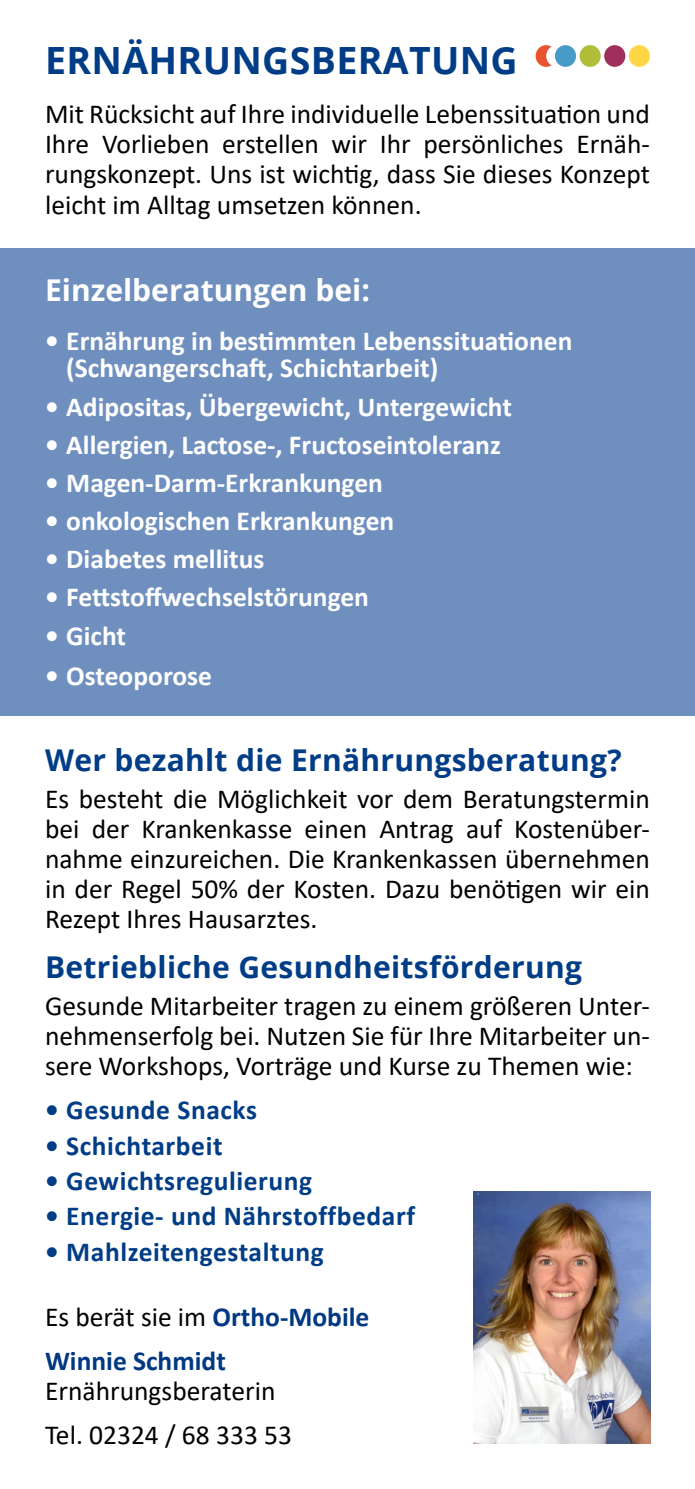
<style>
.page{position:relative;width:695px;height:1489px;background:#fff}
.page>*{position:absolute;margin:0;border:0;box-sizing:border-box;transform-origin:0 0}
.t1{font:700 37.5px "Open Sans";letter-spacing:.01em;color:#003d86}
.t2{font:700 30px "Open Sans";letter-spacing:.01em;color:#003d86}
.t3{font:700 30px "Open Sans";color:#fff}
.t4{font:27.5px/30px "Calibri";color:#000;text-align:justify}
.t5{font:700 27.5px/27.5px "Calibri";color:#fff}
.t6{font:700 27.5px "Calibri";letter-spacing:.02em;color:#003d86}
.t7{font:700 27.5px/44.2px "Calibri";color:#003882}
.s1{font-weight:400;color:#000}
</style>
<div class="page">
<div style="left:0;top:248px;width:694px;height:468px;background:#6f8fbe"></div>
<svg style="left:535px;top:45px;width:16px;height:22px"></svg>
<div style="left:555px;top:45px;width:21px;height:22px;background:#489ac8;border-radius:50%"></div>
<div style="left:579px;top:45px;width:21px;height:22px;background:#b0bd39;border-radius:50%"></div>
<div style="left:604px;top:45px;width:21px;height:22px;background:#a02f5b;border-radius:50%"></div>
<div style="left:628px;top:45px;width:21px;height:22px;background:#ffd744;border-radius:50%"></div>
<img style="left:473px;top:1191px;width:177px;height:252px">
<h1 class="t1" style="left:45px;top:34px;width:474px">ERNÄHRUNGSBERATUNG</h1>
<p class="t4" style="left:45px;top:99px;width:606px">Mit Rücksicht auf Ihre individuelle Lebenssituation und Ihre Vorlieben erstellen wir Ihr persönliches Ernäh&shy;rungskonzept. Uns ist wichtig, dass Sie dieses Konzept leicht im Alltag umsetzen können.</p>
<p class="t3" style="left:45px;top:269px;width:326px">Einzelberatungen bei:</p>
<p class="t5" style="left:66px;top:326px;width:507px;text-indent:-21px">• Ernährung in bestimmten Lebenssituationen (Schwangerschaft, Schichtarbeit)</p>
<p class="t5" style="left:45px;top:392px;width:468px">• Adipositas, Übergewicht, Untergewicht</p>
<p class="t5" style="left:45px;top:430px;width:457px">• Allergien, Lactose-, Fructoseintoleranz</p>
<p class="t5" style="left:45px;top:468px;width:339px">• Magen-Darm-Erkrankungen</p>
<p class="t5" style="left:45px;top:506px;width:350px">• onkologischen Erkrankungen</p>
<p class="t5" style="left:45px;top:545px;width:221px">• Diabetes mellitus</p>
<p class="t5" style="left:45px;top:583px;width:325px">• Fettstoffwechselstörungen</p>
<p class="t5" style="left:45px;top:621px;width:83px">• Gicht</p>
<p class="t5" style="left:45px;top:662px;width:168px">• Osteoporose</p>
<p class="t2" style="left:45px;top:738px;width:578px">Wer bezahlt die Ernährungsberatung?</p>
<p class="t4" style="left:45px;top:783px;width:606px">Es besteht die Möglichkeit vor dem Beratungstermin bei der Krankenkasse einen Antrag auf Kostenüber&shy;nahme einzureichen. Die Krankenkassen übernehmen in der Regel 50% der Kosten. Dazu benötigen wir ein Rezept Ihres Hausarztes.</p>
<p class="t2" style="left:45px;top:945px;width:538px">Betriebliche Gesundheitsförderung</p>
<p class="t4" style="left:45px;top:990px;width:606px">Gesunde Mitarbeiter tragen zu einem größeren Unter&shy;nehmenserfolg bei. Nutzen Sie für Ihre Mitarbeiter un&shy;sere Workshops, Vorträge und Kurse zu Themen wie:</p>
<p class="t6" style="left:45px;top:1090px;width:213px">• Gesunde Snacks</p>
<p class="t6" style="left:45px;top:1126px;width:179px">• Schichtarbeit</p>
<p class="t6" style="left:45px;top:1161px;width:268px">• Gewichtsregulierung</p>
<p class="t6" style="left:45px;top:1196px;width:371px">• Energie- und Nährstoffbedarf</p>
<p class="t6" style="left:45px;top:1231px;width:280px">• Mahlzeitengestaltung</p>
<p class="t7" style="left:45px;top:1294px;width:326px"><span class="s1">Es berät sie im</span> Ortho-Mobile<br>Winnie Schmidt</p>
<p class="t4" style="left:45px;top:1368px;width:248px;line-height:44.2px">Ernährungsberaterin<br>Tel. 02324 / 68 333 53</p>
</div>
